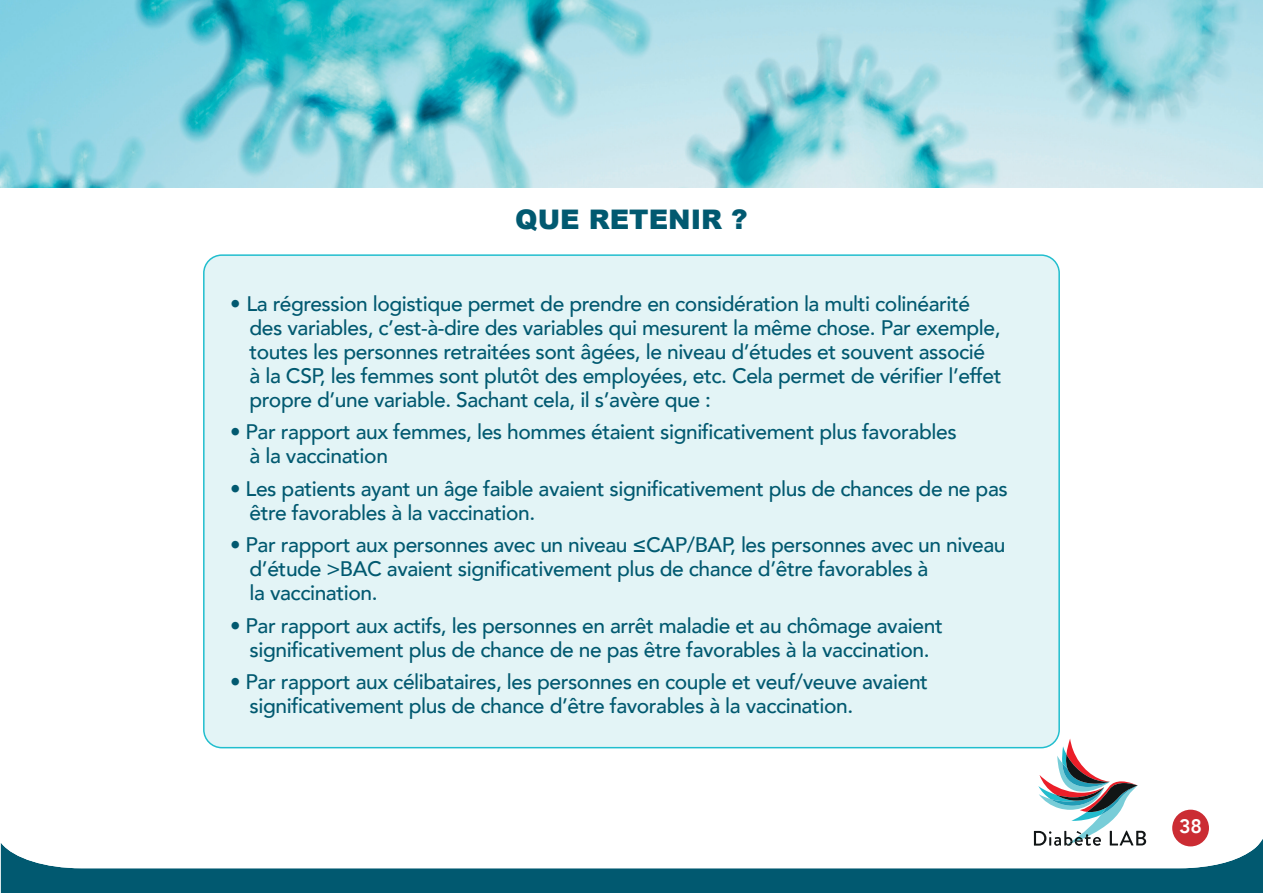
<style>
.page{position:relative;width:1263px;height:893px;background:#fff}
.page>*{position:absolute;margin:0;border:0;box-sizing:border-box;transform-origin:0 0}
.t1{font:900 27px "Arial";color:#015970}
.t2{font:500 21px/24px "Avenir";letter-spacing:-.02em;color:#015970}
.t3{font:800 19.5px "Avenir";color:#fff}
</style>
<div class="page">
<svg style="left:0;top:839px;width:1263px;height:54px"></svg>
<svg style="left:1034px;top:739px;width:112px;height:107px"></svg>
<div style="left:1172px;top:810px;width:37px;height:36px;background:#cb2c33;border-radius:50%"></div>
<img style="left:0;top:0;width:1263px;height:187px">
<div style="left:204px;top:255px;width:855px;height:493px;background:#e3f4f6;border-radius:18px"></div>
<p class="t1" style="left:515px;top:199px;width:234px">QUE RETENIR ?</p>
<p class="t2" style="left:250px;top:290px;width:753px;text-indent:-19px">• La régression logistique permet de prendre en considération la multi colinéarité des variables, c’est-à-dire des variables qui mesurent la même chose. Par exemple, toutes les personnes retraitées sont âgées, le niveau d’études et souvent associé<br>à la CSP, les femmes sont plutôt des employées, etc. Cela permet de vérifier l’effet propre d’une variable. Sachant cela, il s’avère que :</p>
<p class="t2" style="left:250px;top:419px;width:709px;text-indent:-19px">• Par rapport aux femmes, les hommes étaient significativement plus favorables à la vaccination</p>
<p class="t2" style="left:250px;top:475px;width:760px;text-indent:-19px">• Les patients ayant un âge faible avaient significativement plus de chances de ne pas être favorables à la vaccination.</p>
<p class="t2" style="left:250px;top:532px;width:757px;text-indent:-19px">• Par rapport aux personnes avec un niveau ≤CAP/BAP, les personnes avec un niveau d’étude &gt;BAC avaient significativement plus de chance d’être favorables à<br>la vaccination.</p>
<p class="t2" style="left:230px;top:612px;width:714px;text-align:center">• Par rapport aux actifs, les personnes en arrêt maladie et au chômage avaient significativement plus de chance de ne pas être favorables à la vaccination.</p>
<p class="t2" style="left:250px;top:669px;width:680px;text-indent:-19px">• Par rapport aux célibataires, les personnes en couple et veuf/veuve avaient significativement plus de chance d’être favorables à la vaccination.</p>
<p class="t3" style="left:1179px;top:811px;width:25px">38</p>
</div>
